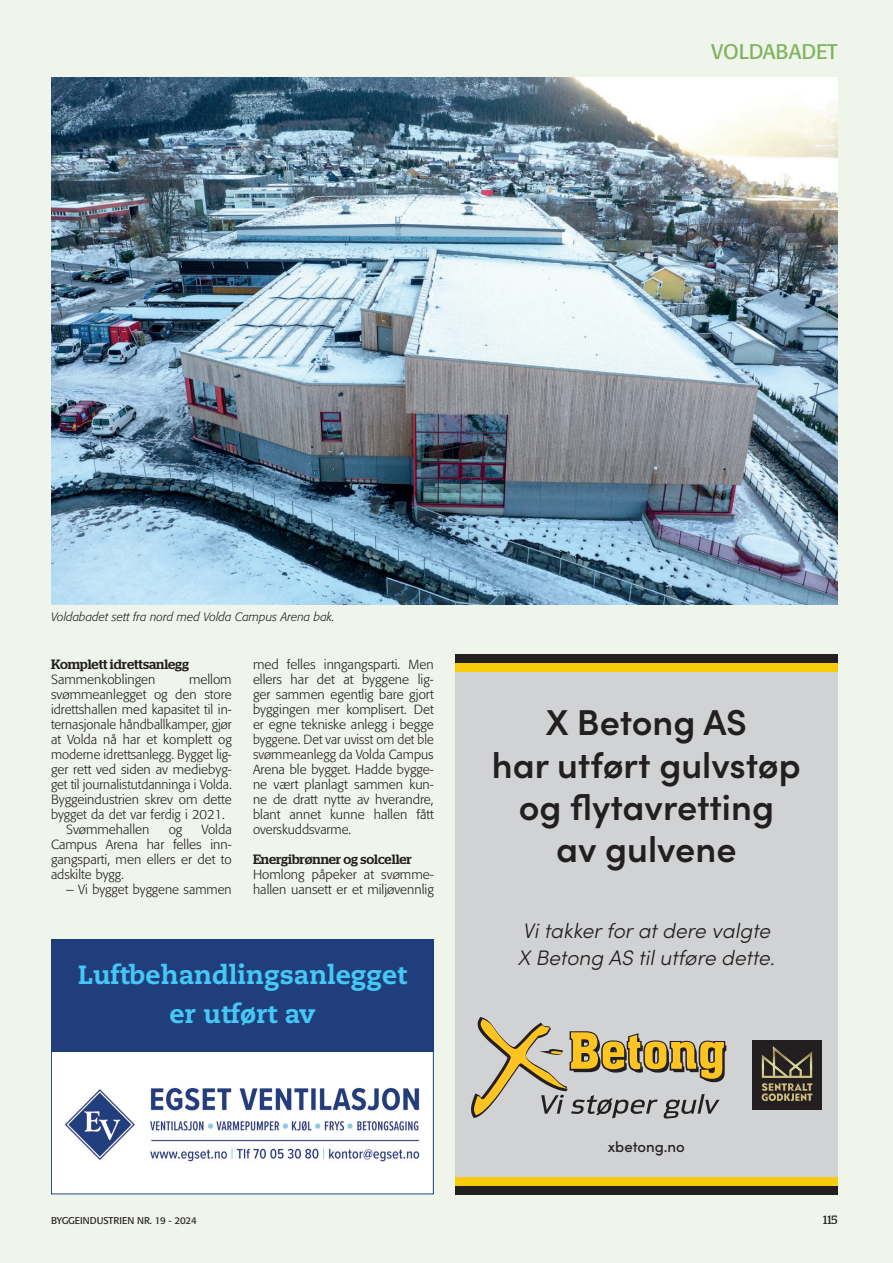
<style>
.page{position:relative;width:893px;height:1263px;background:#f0f5eb}
.page>*{position:absolute;margin:0;border:0;box-sizing:border-box;transform-origin:0 0}
.t1{font:600 36px/42px "Sofia Pro";color:#231f20;text-align:center}
.t2{font:800 26.25px/38.7px "Caecilia LT Std";color:#45c8f4;text-align:center}
.t3{font:italic 300 21px/27px "Sofia Pro";color:#231f20}
.t4{font:21px "Formata";color:#7fb462}
.t5{font:500 15px "Sofia Pro";color:#231f20}
.t6{font:500 13.5px "Stag";letter-spacing:-.005em;color:#231f20}
.t7{font:300 13.2px/15px "Formata";color:#231f20;text-align:justify}
.t8{font:italic 300 12px "Formata";color:#231f20}
.t9{font:12px "Stag";color:#231f20}
.t10{font:9.75px "Formata";letter-spacing:-.005em;color:#231f20}
</style>
<div class="page">
<div style="left:51px;top:939px;width:383px;height:255px;background:#fff"></div>
<div style="left:51px;top:939px;width:383px;height:113px;background:#213e7c"></div>
<img style="left:65px;top:1087px;width:355px;height:75px">
<div style="left:51px;top:939px;width:383px;height:255px;border:1px solid #124276"></div>
<div style="left:455px;top:654px;width:383px;height:540px;background:#d1d2d4"></div>
<svg style="left:471px;top:1017px;width:255px;height:101px"></svg>
<div style="left:752px;top:1040px;width:70px;height:69px;background:#231f20"></div>
<svg style="left:762px;top:1046px;width:50px;height:55px"></svg>
<div style="left:455px;top:663px;width:383px;height:8px;background:#f8cc08"></div>
<div style="left:455px;top:1177px;width:383px;height:9px;background:#f8cc08"></div>
<div style="left:455px;top:654px;width:383px;height:9px;background:#231f20"></div>
<div style="left:455px;top:1186px;width:383px;height:8px;background:#231f20"></div>
<img style="left:51px;top:77px;width:787px;height:528px">
<h3 class="t4" style="left:711px;top:39px;width:128px">VOLDABADET</h3>
<p class="t8" style="left:51px;top:610px;width:285px">Voldabadet sett fra nord med Volda Campus Arena bak.</p>
<p class="t6" style="left:51px;top:656px;width:140px">Komplett idrettsanlegg</p>
<p class="t7" style="left:51px;top:672px;width:106px">Sammenkoblingen</p>
<p class="t7" style="left:189px;top:672px;width:44px">mellom</p>
<p class="t7" style="left:51px;top:687px;width:182px">svømmeanlegget og den store</p>
<p class="t7" style="left:51px;top:702px;width:182px">idrettshallen med kapasitet til in-</p>
<p class="t7" style="left:51px;top:717px;width:182px">ternasjonale håndballkamper, gjør</p>
<p class="t7" style="left:51px;top:732px;width:182px">at Volda nå har et komplett og</p>
<p class="t7" style="left:51px;top:747px;width:182px">moderne idrettsanlegg. Bygget lig-</p>
<p class="t7" style="left:51px;top:762px;width:182px">ger rett ved siden av mediebyg-</p>
<p class="t7" style="left:51px;top:777px;width:182px">get til journalistutdanninga i Volda.</p>
<p class="t7" style="left:51px;top:792px;width:182px">Byggeindustrien skrev om dette</p>
<p class="t7" style="left:51px;top:807px;width:175px">bygget da det var ferdig i 2021.</p>
<p class="t7" style="left:66px;top:822px;width:85px">Svømmehallen</p>
<p class="t7" style="left:169px;top:822px;width:15px">og</p>
<p class="t7" style="left:51px;top:822px;width:182px;text-indent:151px">Volda Campus Arena har felles inn&shy;gangsparti, men ellers er det to adskilte bygg.</p>
<p class="t7" style="left:66px;top:882px;width:167px">– Vi bygget byggene sammen</p>
<p class="t7" style="left:253px;top:657px;width:182px">med felles inngangsparti. Men ellers har det at byggene lig&shy;ger sammen egentlig bare gjort byggingen mer komplisert. Det er egne tekniske anlegg i begge byggene. Det var uvisst om det ble svømmeanlegg da Volda Campus Arena ble bygget. Hadde bygge&shy;ne vært planlagt sammen kun&shy;ne de dratt nytte av hverandre, blant annet kunne hallen fått overskuddsvarme.</p>
<p class="t6" style="left:253px;top:851px;width:161px">Energibrønner og solceller</p>
<p class="t7" style="left:253px;top:867px;width:182px">Homlong påpeker at svømme&shy;hallen uansett er et miljøvennlig</p>
<h2 class="t2" style="left:78px;top:955px;width:330px">Luftbehandlingsanlegget er utført av</h2>
<h1 class="t1" style="left:492px;top:699px;width:311px">X Betong AS<br>har utført gulvstøp og flytavretting<br>av gulvene</h1>
<h3 class="t3" style="left:518px;top:916px;width:258px">Vi takker for at dere valgte<br>X Betong AS til utføre dette.</h3>
<p class="t5" style="left:608px;top:1135px;width:79px">xbetong.no</p>
<p class="t10" style="left:51px;top:1214px;width:147px">BYGGEINDUSTRIEN NR. 19 - 2024</p>
<p class="t9" style="left:823px;top:1213px;width:16px">115</p>
</div>
